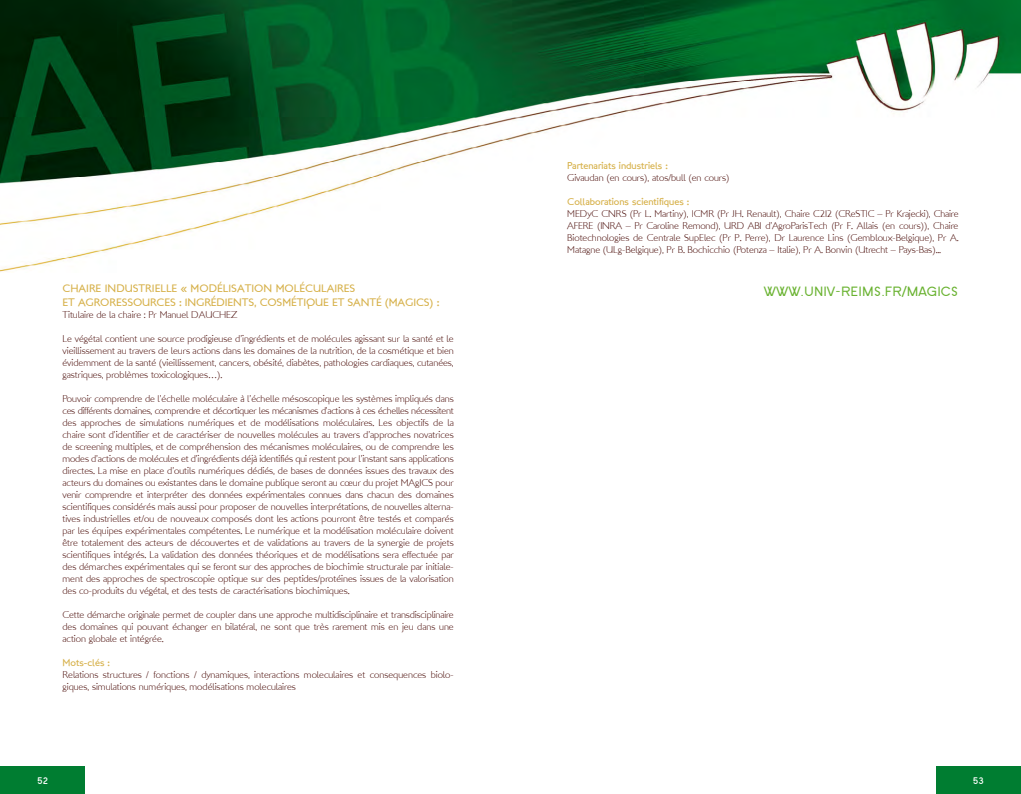
<style>
.page{position:relative;width:1021px;height:794px;background:#fff}
.page>*{position:absolute;margin:0;border:0;box-sizing:border-box;transform-origin:0 0}
.t1{font:14px "SF New Republic SC";color:#69b230}
.t2{font:11px/13.2px "London Between";letter-spacing:-.01em;color:#d6b048}
.t3{font:10px/12px "London MM";color:#450500;text-align:justify}
.t4{font:10px "London Between";color:#d6b048}
.t5{font:700 10px "SF New Republic";color:#fff}
</style>
<div class="page">
<div style="left:0;top:766px;width:85px;height:28px;background:#007d31"></div>
<div style="left:935px;top:766px;width:85px;height:28px;background:#007d31"></div>
<img style="left:0;top:0;width:1020px;height:272px">
<p class="t2" style="left:62px;top:282px;width:378px">CHAIRE INDUSTRIELLE « MODÉLISATION MOLÉCULAIRES<br>ET AGRORESSOURCES : INGRÉDIENTS, COSMÉTIQUE ET SANTÉ (MAGICS) :</p>
<p class="t3" style="left:62px;top:308px;width:176px">Titulaire de la chaire : Pr Manuel DAUCHEZ</p>
<p class="t3" style="left:62px;top:332px;width:393px">Le végétal contient une source prodigieuse d’ingrédients et de molécules agissant sur la santé et le vieillissement au travers de leurs actions dans les domaines de la nutrition, de la cosmétique et bien évidemment de la santé (vieillissement, cancers, obésité, diabètes, pathologies cardiaques, cutanées, gastriques, problèmes toxicologiques…).</p>
<p class="t3" style="left:62px;top:392px;width:393px">Pouvoir comprendre de l’échelle moléculaire à l’échelle mésoscopique les systèmes impliqués dans ces différents domaines, comprendre et décortiquer les mécanismes d’actions à ces échelles nécessitent des approches de simulations numériques et de modélisations moléculaires. Les objectifs de la chaire sont d’identifier et de caractériser de nouvelles molécules au travers d’approches novatrices de screening multiples, et de compréhension des mécanismes moléculaires, ou de comprendre les modes d’actions de molécules et d’ingrédients déjà identifiés qui restent pour l’instant sans applications directes. La mise en place d’outils numériques dédiés, de bases de données issues des travaux des acteurs du domaines ou existantes dans le domaine publique seront au cœur du projet MAgICS pour venir comprendre et interpréter des données expérimentales connues dans chacun des domaines scientifiques considérés mais aussi pour proposer de nouvelles interprétations, de nouvelles alterna&shy;tives industrielles et/ou de nouveaux composés dont les actions pourront être testés et comparés par les équipes expérimentales compétentes. Le numérique et la modélisation moléculaire doivent être totalement des acteurs de découvertes et de validations au travers de la synergie de projets scientifiques intégrés. La validation des données théoriques et de modélisations sera effectuée par des démarches expérimentales qui se feront sur des approches de biochimie structurale par initiale&shy;ment des approches de spectroscopie optique sur des peptides/protéines issues de la valorisation des co-produits du végétal, et des tests de caractérisations biochimiques.</p>
<p class="t3" style="left:62px;top:608px;width:393px">Cette démarche originale permet de coupler dans une approche multidisciplinaire et transdisciplinaire des domaines qui pouvant échanger en bilatéral, ne sont que très rarement mis en jeu dans une action globale et intégrée.</p>
<p class="t4" style="left:62px;top:656px;width:49px">Mots-clés :</p>
<p class="t3" style="left:62px;top:668px;width:393px">Relations structures / fonctions / dynamiques, interactions moleculaires et consequences biolo&shy;giques, simulations numériques, modélisations moleculaires</p>
<p class="t4" style="left:567px;top:159px;width:102px">Partenariats industriels :</p>
<p class="t3" style="left:567px;top:172px;width:164px">Givaudan (en cours), atos/bull (en cours)</p>
<p class="t4" style="left:567px;top:195px;width:124px">Collaborations scientifiques :</p>
<p class="t3" style="left:567px;top:208px;width:393px">MEDyC CNRS (Pr L. Martiny), ICMR (Pr JH. Renault), Chaire C2I2 (CReSTIC – Pr Krajecki), Chaire AFERE (INRA – Pr Caroline Remond), URD ABI d’AgroParisTech (Pr F. Allais (en cours)), Chaire Biotechnologies de Centrale SupElec (Pr P. Perre), Dr Laurence Lins (Gembloux-Belgique), Pr A.<br>Matagne (ULg-Belgique), Pr B. Bochicchio (Potenza – Italie), Pr A. Bonvin (Utrecht – Pays-Bas)...</p>
<h1 class="t1" style="left:763px;top:284px;width:196px">WWW.UNIV-REIMS.FR/MAGICS</h1>
<p class="t5" style="left:37px;top:775px;width:12px">52</p>
<p class="t5" style="left:972px;top:775px;width:13px">53</p>
</div>
